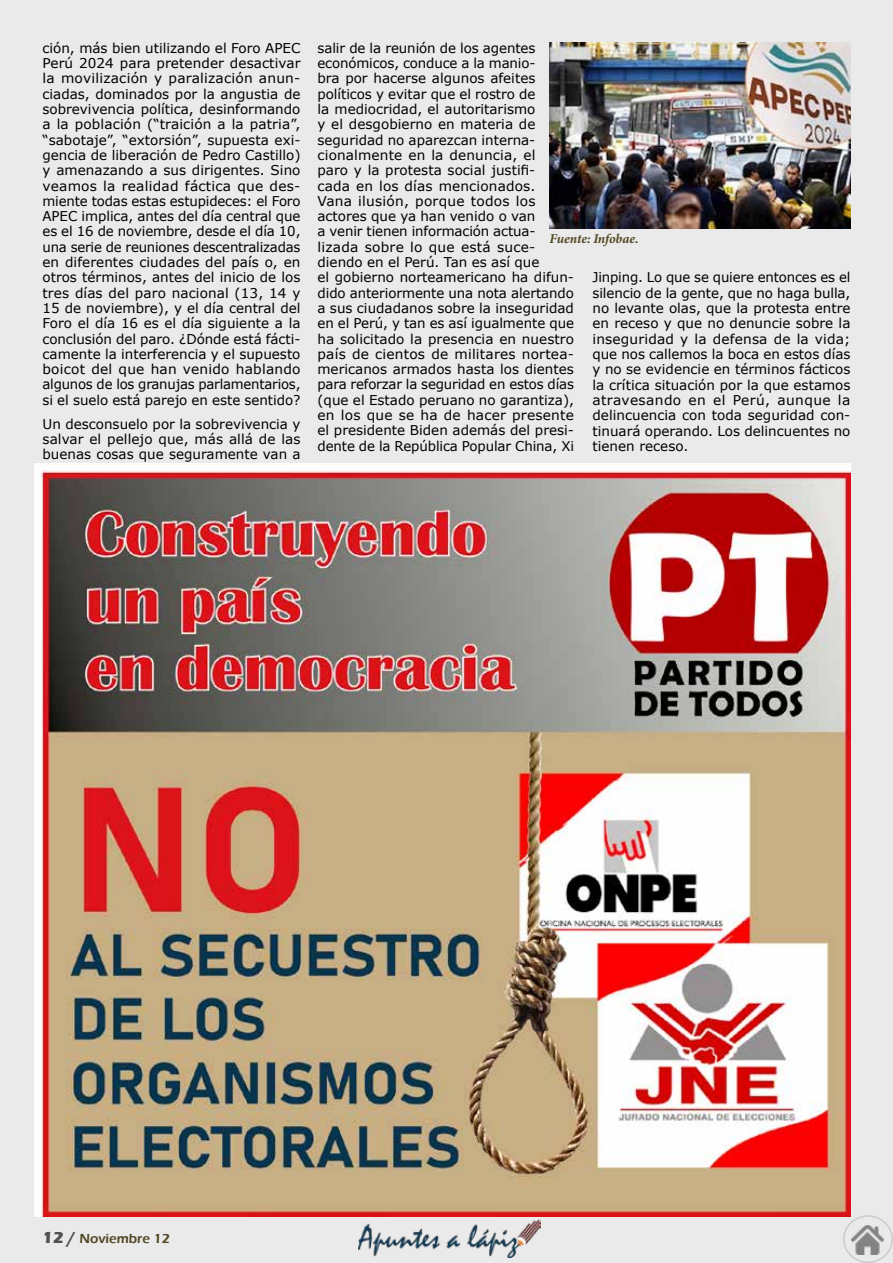
<style>
.page{position:relative;width:893px;height:1263px;background:#eaeaea}
.page>*{position:absolute;margin:0;border:0;box-sizing:border-box;transform-origin:0 0}
.t1{font:13.5px/15.3px "Verdana";color:#000;text-align:justify}
.t2{font:italic 700 13.5px "Minion Pro";letter-spacing:-.01em;color:#4f4822}
.t3{font:600 13.5px "Eras ITC";color:#4f4822}
.s1{font-weight:700;font-size:16.5px;color:#4f4f4f}
</style>
<div class="page">
<img style="left:358px;top:1219px;width:182px;height:38px">
<img style="left:852px;top:1225px;width:32px;height:30px">
<div style="left:843px;top:1215px;width:50px;height:48px;border:2px solid #acacac;border-radius:50%"></div>
<img style="left:34px;top:463px;width:816px;height:753px">
<img style="left:549px;top:43px;width:301px;height:186px">
<p class="t1" style="left:43px;top:40px;width:260px">ción, más bien utilizando el Foro APEC Perú 2024 para pretender desactivar la movilización y paralización anun&shy;ciadas, dominados por la angustia de sobrevivencia política, desinformando a la población (“traición a la patria”, “sabotaje”, “extorsión”, supuesta exi&shy;gencia de liberación de Pedro Castillo) y amenazando a sus dirigentes. Sino veamos la realidad fáctica que des&shy;miente todas estas estupideces: el Foro APEC implica, antes del día central que es el 16 de noviembre, desde el día 10, una serie de reuniones descentralizadas en diferentes ciudades del país o, en otros términos, antes del inicio de los tres días del paro nacional (13, 14 y 15 de noviembre), y el día central del Foro el día 16 es el día siguiente a la conclusión del paro. ¿Dónde está fácti&shy;camente la interferencia y el supuesto boicot del que han venido hablando algunos de los granujas parlamentarios, si el suelo está parejo en este sentido?</p>
<p class="t1" style="left:43px;top:416px;width:259px">Un desconsuelo por la sobrevivencia y salvar el pellejo que, más allá de las buenas cosas que seguramente van a</p>
<p class="t1" style="left:317px;top:40px;width:258px;text-align:left">salir de la reunión de los agentes económicos, conduce a la manio-<br>bra por hacerse algunos afeites políticos y evitar que el rostro de<br>la mediocridad, el autoritarismo<br>y el desgobierno en materia de seguridad no aparezcan interna&shy;cionalmente en la denuncia, el<br>paro y la protesta social justifi-<br>cada en los días mencionados.<br>Vana ilusión, porque todos los actores que ya han venido o van<br>a venir tienen información actua&shy;lizada sobre lo que está suce&shy;diendo en el Perú. Tan es así que<br>el gobierno norteamericano ha difun&shy;dido anteriormente una nota alertando a sus ciudadanos sobre la inseguridad en el Perú, y tan es así igualmente que ha solicitado la presencia en nuestro país de cientos de militares nortea&shy;mericanos armados hasta los dientes para reforzar la seguridad en estos días (que el Estado peruano no garantiza), en los que se ha de hacer presente el presidente Biden además del presi&shy;dente de la República Popular China, Xi</p>
<p class="t2" style="left:550px;top:229px;width:90px">Fuente: Infobae.</p>
<p class="t1" style="left:592px;top:270px;width:260px">Jinping. Lo que se quiere entonces es el silencio de la gente, que no haga bulla, no levante olas, que la protesta entre en receso y que no denuncie sobre la inseguridad y la defensa de la vida; que nos callemos la boca en estos días y no se evidencie en términos fácticos la crítica situación por la que estamos atravesando en el Perú, aunque la delincuencia con toda seguridad con&shy;tinuará operando. Los delincuentes no tienen receso.</p>
<p class="t3" style="left:42px;top:1230px;width:129px"><span class="s1">12 /</span> Noviembre 12</p>
</div>
